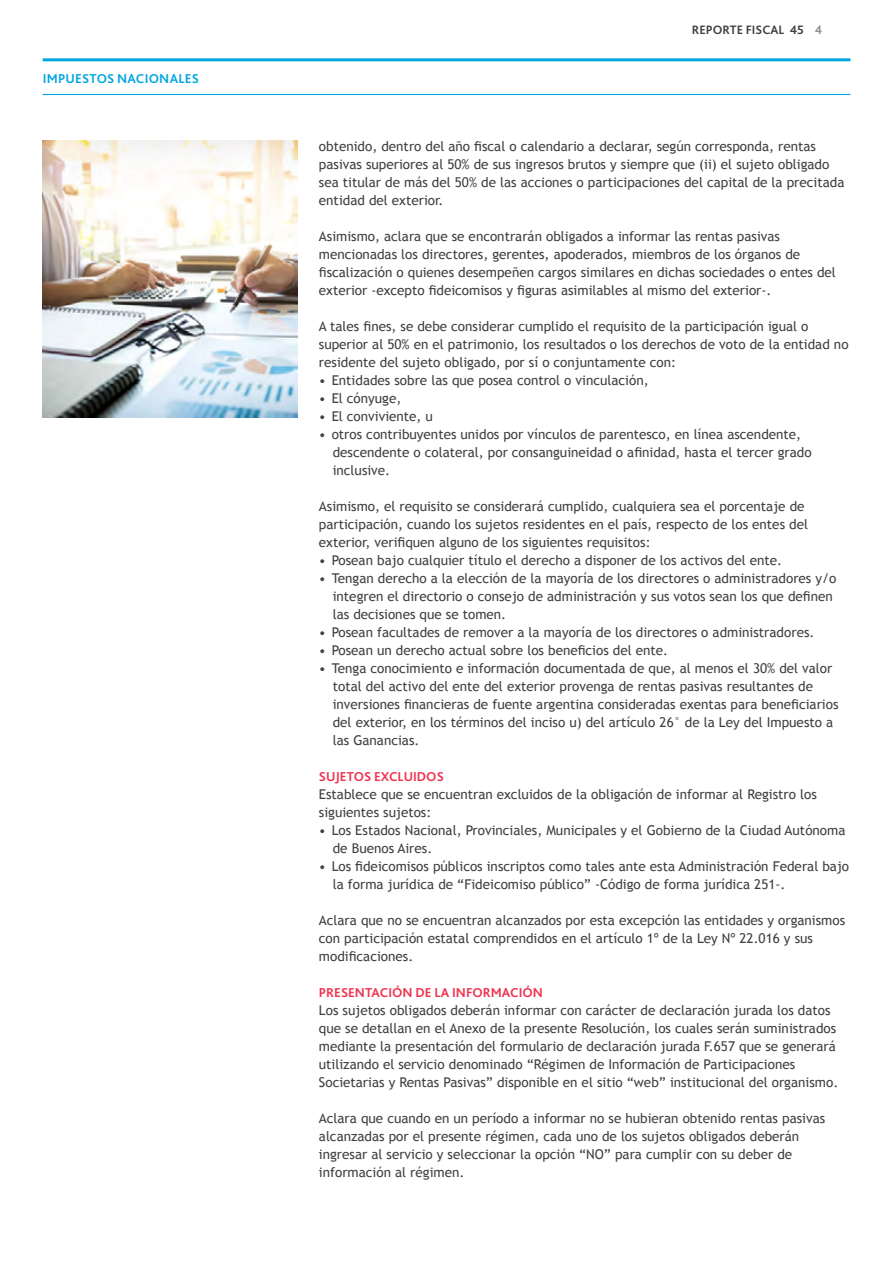
<style>
.page{position:relative;width:893px;height:1263px;background:#fff}
.page>*{position:absolute;margin:0;border:0;box-sizing:border-box;transform-origin:0 0}
.t1{font:13.5px/18px "Trebuchet MS";color:#404040}
.t2{font:700 13.5px "Bliss Pro";color:#ef314e}
.t3{font:700 13.5px "Bliss Pro";letter-spacing:.02em;color:#02a5e2}
.t4{font:700 12.75px "Bliss Pro";color:#404040}
</style>
<div class="page">
<img style="left:43px;top:141px;width:254px;height:276px">
<hr style="left:43px;top:58px;width:807px;height:3px;background:#02a5e2">
<hr style="left:43px;top:94px;width:807px;height:1px;background:#02a5e2">
<p class="t3" style="left:43px;top:70px;width:158px">IMPUESTOS NACIONALES</p>
<p class="t4" style="left:692px;top:22px;width:132px">REPORTE FISCAL 45 4</p>
<p class="t1" style="left:319px;top:137px;width:527px">obtenido, dentro del año fiscal o calendario a declarar, según corresponda, rentas pasivas superiores al 50% de sus ingresos brutos y siempre que (ii) el sujeto obligado sea titular de más del 50% de las acciones o participaciones del capital de la precitada entidad del exterior.</p>
<p class="t1" style="left:319px;top:227px;width:518px">Asimismo, aclara que se encontrarán obligados a informar las rentas pasivas mencionadas los directores, gerentes, apoderados, miembros de los órganos de fiscalización o quienes desempeñen cargos similares en dichas sociedades o entes del exterior -excepto fideicomisos y figuras asimilables al mismo del exterior-.</p>
<p class="t1" style="left:319px;top:317px;width:531px">A tales fines, se debe considerar cumplido el requisito de la participación igual o superior al 50% en el patrimonio, los resultados o los derechos de voto de la entidad no residente del sujeto obligado, por sí o conjuntamente con:</p>
<p class="t1" style="left:319px;top:371px;width:331px">• Entidades sobre las que posea control o vinculación,</p>
<p class="t1" style="left:319px;top:389px;width:84px">• El cónyuge,</p>
<p class="t1" style="left:319px;top:407px;width:116px">• El conviviente, u</p>
<p class="t1" style="left:333px;top:425px;width:480px;text-indent:-14px">• otros contribuyentes unidos por vínculos de parentesco, en línea ascendente, descendente o colateral, por consanguineidad o afinidad, hasta el tercer grado inclusive.</p>
<p class="t1" style="left:319px;top:497px;width:491px">Asimismo, el requisito se considerará cumplido, cualquiera sea el porcentaje de participación, cuando los sujetos residentes en el país, respecto de los entes del exterior, verifiquen alguno de los siguientes requisitos:</p>
<p class="t1" style="left:319px;top:551px;width:465px">• Posean bajo cualquier título el derecho a disponer de los activos del ente.</p>
<p class="t1" style="left:333px;top:569px;width:505px;text-indent:-14px">• Tengan derecho a la elección de la mayoría de los directores o administradores y/o integren el directorio o consejo de administración y sus votos sean los que definen las decisiones que se tomen.</p>
<p class="t1" style="left:319px;top:623px;width:497px">• Posean facultades de remover a la mayoría de los directores o administradores.</p>
<p class="t1" style="left:319px;top:641px;width:351px">• Posean un derecho actual sobre los beneficios del ente.</p>
<p class="t1" style="left:333px;top:659px;width:507px;text-indent:-14px">• Tenga conocimiento e información documentada de que, al menos el 30% del valor total del activo del ente del exterior provenga de rentas pasivas resultantes de inversiones financieras de fuente argentina consideradas exentas para beneficiarios del exterior, en los términos del inciso u) del artículo 26° de la Ley del Impuesto a las Ganancias.</p>
<p class="t2" style="left:319px;top:768px;width:126px">SUJETOS EXCLUIDOS</p>
<p class="t1" style="left:319px;top:785px;width:499px">Establece que se encuentran excluidos de la obligación de informar al Registro los siguientes sujetos:</p>
<p class="t1" style="left:333px;top:821px;width:514px;text-indent:-14px">• Los Estados Nacional, Provinciales, Municipales y el Gobierno de la Ciudad Autónoma de Buenos Aires.</p>
<p class="t1" style="left:333px;top:857px;width:518px;text-indent:-14px">• Los fideicomisos públicos inscriptos como tales ante esta Administración Federal bajo la forma jurídica de “Fideicomiso público” -Código de forma jurídica 251-.</p>
<p class="t1" style="left:319px;top:911px;width:528px">Aclara que no se encuentran alcanzados por esta excepción las entidades y organismos con participación estatal comprendidos en el artículo 1º de la Ley Nº 22.016 y sus modificaciones.</p>
<p class="t2" style="left:319px;top:984px;width:226px">PRESENTACIÓN DE LA INFORMACIÓN</p>
<p class="t1" style="left:319px;top:1001px;width:521px">Los sujetos obligados deberán informar con carácter de declaración jurada los datos que se detallan en el Anexo de la presente Resolución, los cuales serán suministrados mediante la presentación del formulario de declaración jurada F.657 que se generará utilizando el servicio denominado “Régimen de Información de Participaciones Societarias y Rentas Pasivas” disponible en el sitio “web” institucional del organismo.</p>
<p class="t1" style="left:319px;top:1109px;width:508px">Aclara que cuando en un período a informar no se hubieran obtenido rentas pasivas alcanzadas por el presente régimen, cada uno de los sujetos obligados deberán ingresar al servicio y seleccionar la opción “NO” para cumplir con su deber de información al régimen.</p>
</div>
